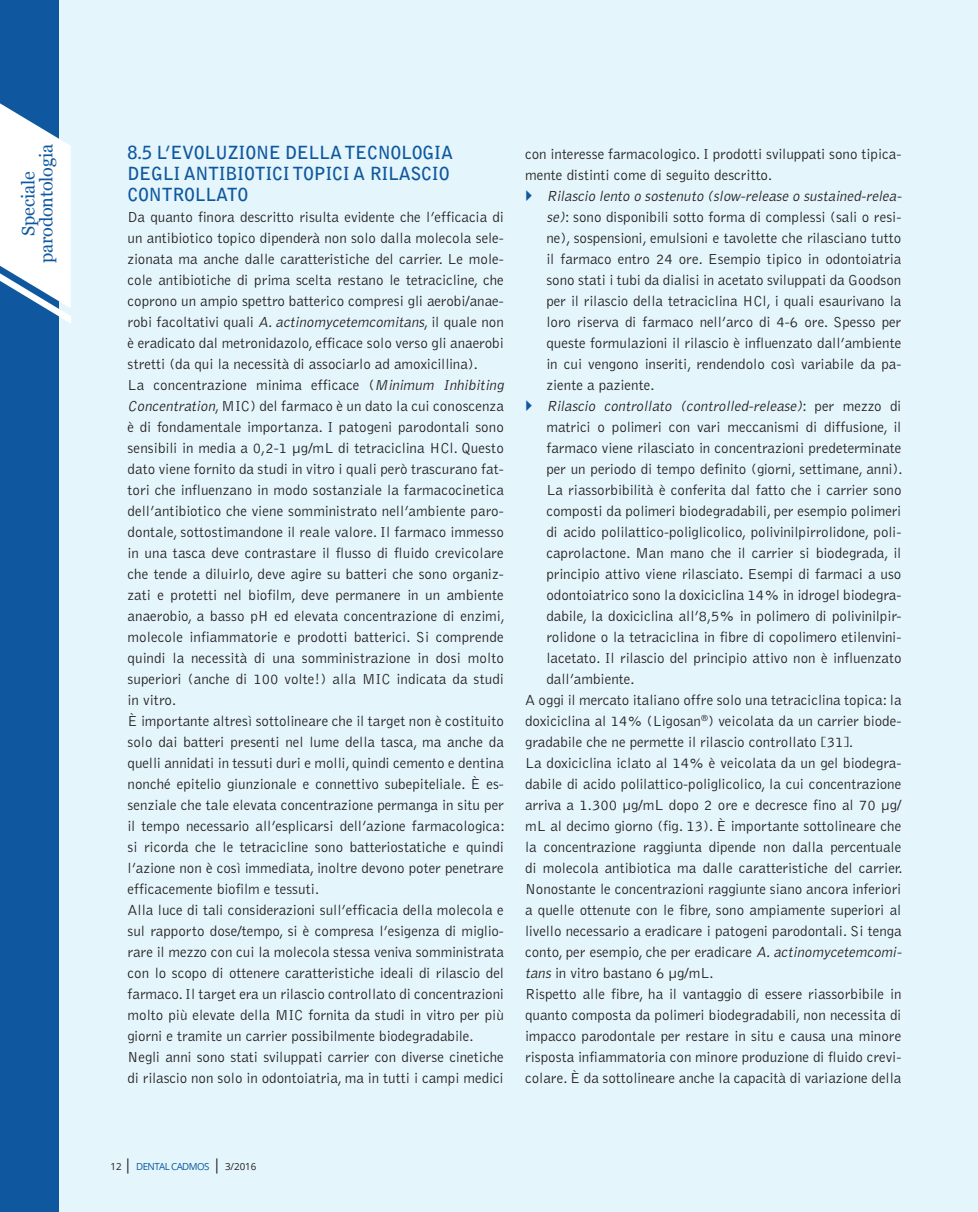
<style>
.page{position:relative;width:978px;height:1212px;background:#e4f5fb}
.page>*{position:absolute;margin:0;border:0;box-sizing:border-box;transform-origin:0 0}
.t1{font:700 18px/21px "Bell Gothic Std";letter-spacing:-.015em;color:#0f589f}
.t2{font:18px/18px "Georgia";letter-spacing:-.01em;color:#0f589f;text-align:center}
.t3{font:300 15px/21px "Bell Gothic Std";color:#231f20}
.t4{font:italic 300 15px "Bell Gothic Std";color:#231f20}
.t5{font:9.75px "Open Sans";letter-spacing:-.06em;color:#0f589f}
.s1{font-style:italic}
.s2{font-style:normal}
.s3{color:#231f20}
.s4{font-size:15.15px;color:#231f20}
</style>
<div class="page">
<div style="left:0;top:0;width:58px;height:1212px;background:#0f589f"></div>
<svg style="left:0;top:99px;width:71px;height:225px"></svg>
<p class="t2" style="left:20px;top:263px;width:121px;rotate:-90deg">Speciale parodontologia</p>
<p class="t1" style="left:128px;top:142px;width:327px">8.5 L’EVOLUZIONE DELLA TECNOLOGIA<br>DEGLI ANTIBIOTICI TOPICI A RILASCIO<br>CONTROLLATO</p>
<p class="t3" style="left:128px;top:207px;width:381px">Da quanto finora descritto risulta evidente che l’efficacia di un antibiotico topico dipenderà non solo dalla molecola sele&shy;zionata ma anche dalle caratteristiche del carrier. Le mole&shy;cole antibiotiche di prima scelta restano le tetracicline, che coprono un ampio spettro batterico compresi gli aerobi/anae&shy;robi facoltativi quali <span class="s1">A.actinomycetemcomitans</span>, il quale non è eradicato dal metronidazolo, efficace solo verso gli anaerobi stretti (da qui la necessità di associarlo ad amoxicillina).<br>La concentrazione minima efficace (<span class="s1">Minimum Inhibiting Concentration</span>, MIC) del farmaco è un dato la cui conoscenza è di fondamentale importanza. I patogeni parodontali sono sensibili in media a 0,2-1 µg/mL di tetraciclina HCl. Questo dato viene fornito da studi in vitro i quali però trascurano fat&shy;tori che influenzano in modo sostanziale la farmacocinetica dell’antibiotico che viene somministrato nell’ambiente paro&shy;dontale, sottostimandone il reale valore. Il farmaco immesso in una tasca deve contrastare il flusso di fluido crevicolare che tende a diluirlo, deve agire su batteri che sono organiz&shy;zati e protetti nel biofilm, deve permanere in un ambiente anaerobio, a basso pH ed elevata concentrazione di enzimi, molecole infiammatorie e prodotti batterici. Si comprende quindi la necessità di una somministrazione in dosi molto superiori (anche di 100 volte!) alla MIC indicata da studi in vitro.<br>È importante altresì sottolineare che il target non è costituito solo dai batteri presenti nel lume della tasca, ma anche da quelli annidati in tessuti duri e molli, quindi cemento e dentina nonché epitelio giunzionale e connettivo subepiteliale. È es&shy;senziale che tale elevata concentrazione permanga in situ per il tempo necessario all’esplicarsi dell’azione farmacologica: si ricorda che le tetracicline sono batteriostatiche e quindi l’azione non è così immediata, inoltre devono poter penetrare efficacemente biofilm e tessuti.<br>Alla luce di tali considerazioni sull’efficacia della molecola e sul rapporto dose/tempo, si è compresa l’esigenza di miglio&shy;rare il mezzo con cui la molecola stessa veniva somministrata con lo scopo di ottenere caratteristiche ideali di rilascio del farmaco. Il target era un rilascio controllato di concentrazioni molto più elevate della MIC fornita da studi in vitro per più giorni e tramite un carrier possibilmente biodegradabile.<br>Negli anni sono stati sviluppati carrier con diverse cinetiche di rilascio non solo in odontoiatria, ma in tutti i campi medici</p>
<p class="t3" style="left:525px;top:144px;width:378px">con interesse farmacologico. I prodotti sviluppati sono tipica&shy;mente distinti come di seguito descritto.</p>
<p class="t4" style="left:546px;top:188px;width:359px">Rilascio lento o sostenuto (slow-release o sustained-relea-</p>
<p class="t3" style="left:546px;top:207px;width:357px"><span class="s1">se)</span>: sono disponibili sotto forma di complessi (sali o resi-</p>
<p class="t3" style="left:546px;top:228px;width:357px">ne), sospensioni, emulsioni e tavolette che rilasciano tutto</p>
<p class="t3" style="left:546px;top:249px;width:357px">il farmaco entro 24 ore. Esempio tipico in odontoiatria</p>
<p class="t3" style="left:546px;top:270px;width:357px">sono stati i tubi da dialisi in acetato sviluppati da Goodson</p>
<p class="t3" style="left:546px;top:291px;width:357px">per il rilascio della tetraciclina HCl, i quali esaurivano la</p>
<p class="t3" style="left:546px;top:312px;width:357px">loro riserva di farmaco nell’arco di 4-6 ore. Spesso per</p>
<p class="t3" style="left:546px;top:333px;width:357px">queste formulazioni il rilascio è influenzato dall’ambiente</p>
<p class="t3" style="left:546px;top:354px;width:357px">in cui vengono inseriti, rendendolo così variabile da pa-</p>
<p class="t3" style="left:546px;top:375px;width:110px">ziente a paziente.</p>
<p class="t4" style="left:546px;top:398px;width:357px">Rilascio controllato (controlled-release)<span class="s2">: p e r m e z z o d i</span></p>
<p class="t3" style="left:546px;top:417px;width:356px">matrici o polimeri con vari meccanismi di diffusione, il</p>
<p class="t3" style="left:546px;top:438px;width:357px">farmaco viene rilasciato in concentrazioni predeterminate</p>
<p class="t3" style="left:546px;top:459px;width:358px">per un periodo di tempo definito (giorni, settimane, anni).</p>
<p class="t3" style="left:546px;top:480px;width:357px">La riassorbibilità è conferita dal fatto che i carrier sono</p>
<p class="t3" style="left:546px;top:501px;width:357px">composti da polimeri biodegradabili, per esempio polimeri</p>
<p class="t3" style="left:546px;top:522px;width:357px">di acido polilattico-poliglicolico, polivinilpirrolidone, poli-</p>
<p class="t3" style="left:546px;top:543px;width:357px">caprolactone. Man mano che il carrier si biodegrada, il</p>
<p class="t3" style="left:546px;top:564px;width:357px">principio attivo viene rilasciato. Esempi di farmaci a uso</p>
<p class="t3" style="left:546px;top:585px;width:357px">odontoiatrico sono la doxiciclina 14% in idrogel biodegra-</p>
<p class="t3" style="left:546px;top:606px;width:357px">dabile, la doxiciclina all’8,5% in polimero di polivinilpir-</p>
<p class="t3" style="left:546px;top:627px;width:357px">rolidone o la tetraciclina in fibre di copolimero etilenvini-</p>
<p class="t3" style="left:546px;top:648px;width:357px">lacetato. Il rilascio del principio attivo non è influenzato</p>
<p class="t3" style="left:546px;top:669px;width:90px">dall’ambiente.</p>
<p class="t3" style="left:525px;top:690px;width:378px">A oggi il mercato italiano offre solo una tetraciclina topica: la</p>
<p class="t3" style="left:525px;top:711px;width:378px">doxiciclina al 14% (Ligosan<sup>®</sup>) veicolata da un carrier biode-</p>
<p class="t3" style="left:525px;top:732px;width:330px">gradabile che ne permette il rilascio controllato [31].</p>
<p class="t3" style="left:525px;top:753px;width:378px">La doxiciclina iclato al 14% è veicolata da un gel biodegra-</p>
<p class="t3" style="left:525px;top:774px;width:378px">dabile di acido polilattico-poliglicolico, la cui concentrazione</p>
<p class="t3" style="left:525px;top:795px;width:378px">arriva a 1.300 µg/mL dopo 2 ore e decresce fino al 70 µg/</p>
<p class="t3" style="left:525px;top:816px;width:378px">mL al decimo giorno (fig. 13). È importante sottolineare che</p>
<p class="t3" style="left:525px;top:837px;width:378px">la concentrazione raggiunta dipende non dalla percentuale</p>
<p class="t3" style="left:525px;top:858px;width:379px">di molecola antibiotica ma dalle caratteristiche del carrier.</p>
<p class="t3" style="left:525px;top:879px;width:378px">Nonostante le concentrazioni raggiunte siano ancora inferiori</p>
<p class="t3" style="left:525px;top:900px;width:378px">a quelle ottenute con le fibre, sono ampiamente superiori al</p>
<p class="t3" style="left:525px;top:921px;width:378px">livello necessario a eradicare i patogeni parodontali. Si tenga</p>
<p class="t3" style="left:525px;top:942px;width:381px">conto, per esempio, che per eradicare <span class="s1">A.actinomycetemcomi-</span></p>
<p class="t3" style="left:525px;top:963px;width:190px"><span class="s1">tans</span> in vitro bastano 6 µg/mL.</p>
<p class="t3" style="left:525px;top:984px;width:378px">Rispetto alle fibre, ha il vantaggio di essere riassorbibile in</p>
<p class="t3" style="left:525px;top:1005px;width:378px">quanto composta da polimeri biodegradabili, non necessita di</p>
<p class="t3" style="left:525px;top:1026px;width:378px">impacco parodontale per restare in situ e causa una minore</p>
<p class="t3" style="left:525px;top:1047px;width:378px">risposta infiammatoria con minore produzione di fluido crevi-</p>
<p class="t3" style="left:525px;top:1068px;width:378px">colare. È da sottolineare anche la capacità di variazione della</p>
<p class="t5" style="left:110px;top:1159px;width:148px"><span class="s3">12</span> <span class="s4">|</span> DENTAL CADMOS <span class="s4">|</span> <span class="s3">3/2016</span></p>
</div>
